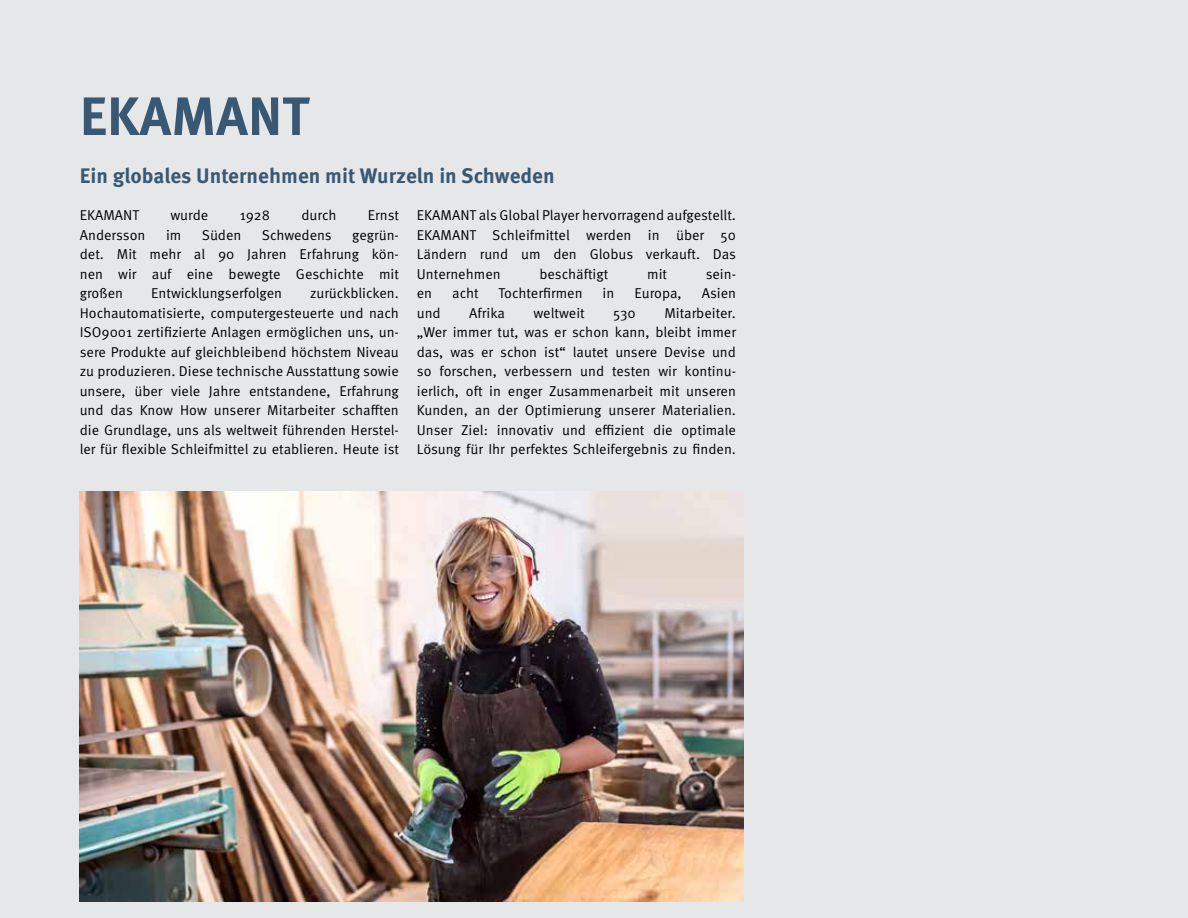
<style>
.page{position:relative;width:1188px;height:918px;background:#e6e7e8}
.page>*{position:absolute;margin:0;border:0;box-sizing:border-box;transform-origin:0 0}
.t1{font:700 54px "Meta Pro";color:#385873}
.t2{font:700 21px "Meta Pro";color:#385873}
.t3{font:14.25px/19.5px "Meta Pro";color:#000;text-align:justify}
</style>
<div class="page">
<img style="left:80px;top:492px;width:663px;height:409px">
<h1 class="t1" style="left:80px;top:82px;width:231px">EKAMANT</h1>
<h2 class="t2" style="left:80px;top:162px;width:476px">Ein globales Unternehmen mit Wurzeln in Schweden</h2>
<p class="t3" style="left:80px;top:206px;width:61px">EKAMANT</p>
<p class="t3" style="left:170px;top:206px;width:39px">wurde</p>
<p class="t3" style="left:240px;top:206px;width:32px">1928</p>
<p class="t3" style="left:301px;top:206px;width:37px">durch</p>
<p class="t3" style="left:368px;top:206px;width:33px">Ernst</p>
<p class="t3" style="left:80px;top:226px;width:67px">Andersson</p>
<p class="t3" style="left:166px;top:226px;width:17px">im</p>
<p class="t3" style="left:202px;top:226px;width:41px">Süden</p>
<p class="t3" style="left:262px;top:226px;width:72px">Schwedens</p>
<p class="t3" style="left:80px;top:226px;width:321px;text-indent:272px">gegrün&shy;det. Mit mehr al 90 Jahren Erfahrung kön&shy;nen wir auf eine bewegte Geschichte mit großen</p>
<p class="t3" style="left:80px;top:284px;width:321px;text-indent:230px">zurückblicken.<br>Hochautomatisierte, computergesteuerte und nach ISO9001 zertifizierte Anlagen ermöglichen uns, un&shy;sere Produkte auf gleichbleibend höchstem Niveau zu produzieren. Diese technische Ausstattung sowie unsere, über viele Jahre entstandene, Erfahrung und das Know How unserer Mitarbeiter schafften die Grundlage, uns als weltweit führenden Herstel&shy;ler für flexible Schleifmittel zu etablieren. Heute ist</p>
<p class="t3" style="left:151px;top:284px;width:132px">Entwicklungserfolgen</p>
<p class="t3" style="left:417px;top:206px;width:321px">EKAMANT als Global Player hervorragend aufgestellt.<br>EKAMANT Schleifmittel werden in über 50<br>Ländern rund um den Globus verkauft. Das Unternehmen</p>
<p class="t3" style="left:539px;top:265px;width:71px">beschäftigt</p>
<p class="t3" style="left:647px;top:265px;width:21px">mit</p>
<p class="t3" style="left:706px;top:265px;width:32px">sein-</p>
<p class="t3" style="left:417px;top:284px;width:17px">en</p>
<p class="t3" style="left:452px;top:284px;width:28px">acht</p>
<p class="t3" style="left:498px;top:284px;width:86px">Tochterfirmen</p>
<p class="t3" style="left:603px;top:284px;width:13px">in</p>
<p class="t3" style="left:634px;top:284px;width:49px">Europa,</p>
<p class="t3" style="left:702px;top:284px;width:36px">Asien</p>
<p class="t3" style="left:417px;top:304px;width:25px">und</p>
<p class="t3" style="left:469px;top:304px;width:37px">Afrika</p>
<p class="t3" style="left:533px;top:304px;width:53px">weltweit</p>
<p class="t3" style="left:613px;top:304px;width:24px">530</p>
<p class="t3" style="left:417px;top:304px;width:321px;text-indent:247px">Mitarbeiter. „Wer immer tut, was er schon kann, bleibt immer das, was er schon ist“ lautet unsere Devise und so forschen, verbessern und testen wir kontinu&shy;ierlich, oft in enger Zusammenarbeit mit unseren Kunden, an der Optimierung unserer Materialien.<br>Unser Ziel: innovativ und effizient die optimale Lösung für Ihr perfektes Schleifergebnis zu finden.</p>
</div>
